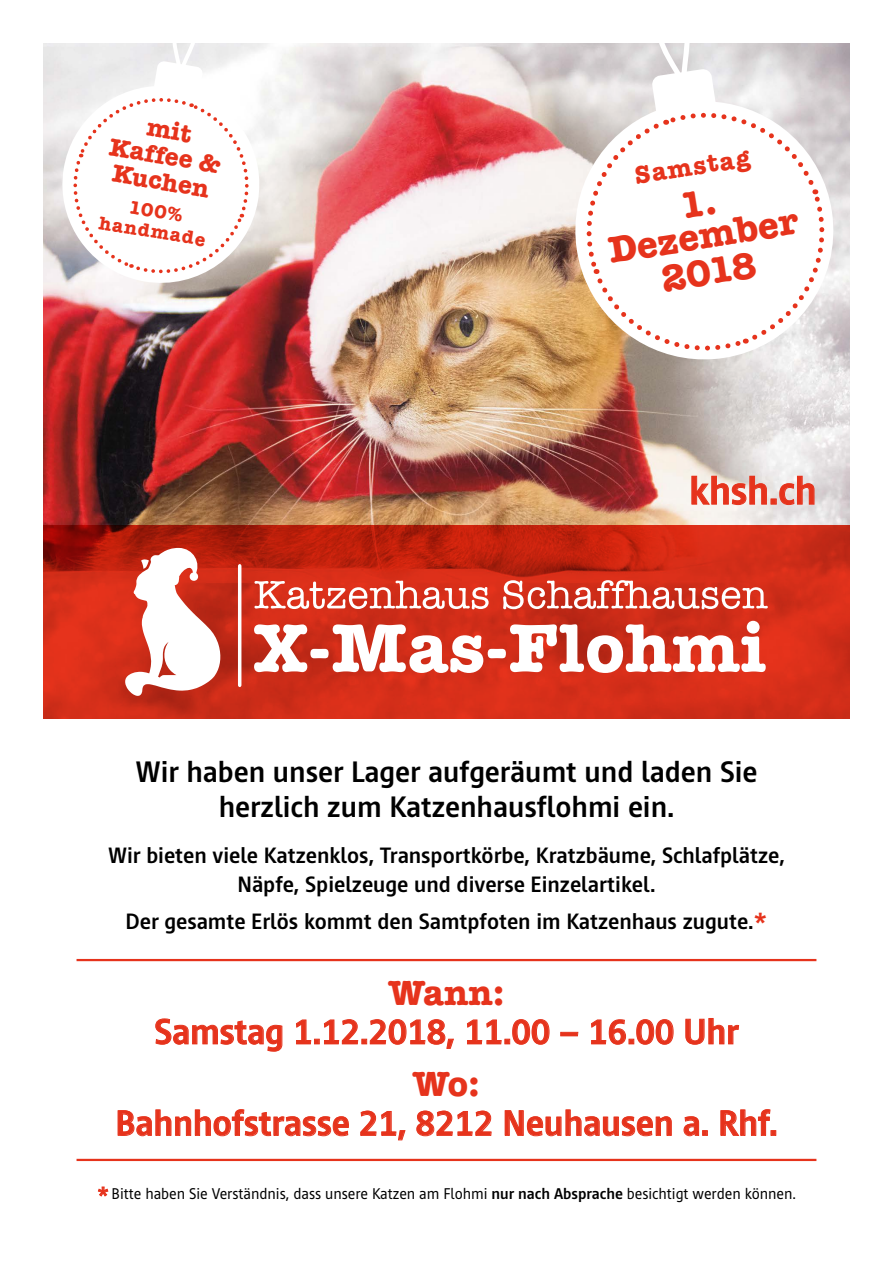
<style>
.page{position:relative;width:893px;height:1263px;background:#fff}
.page>*{position:absolute;margin:0;border:0;box-sizing:border-box;transform-origin:0 0}
.t1{font:700 39.6px "Cast";color:#e6331c}
.t2{font:700 38.25px/33px "American Typewriter";color:#e6331c;text-align:center}
.t3{font:700 36px "Cast";color:#e6331c}
.t4{font:700 36px "American Typewriter";letter-spacing:-.025em;color:#e6331c}
.t5{font:700 30px/34.5px "Cast";color:#000;text-align:center}
.t6{font:700 25.5px/25.5px "American Typewriter";color:#e6331c;text-align:center}
.t7{font:700 22.5px/28.5px "Cast";color:#000;text-align:center}
.t8{font:700 19.05px/20.5px "American Typewriter";color:#e6331c;text-align:center}
.t9{font:15.75px "Cast";color:#000}
.s1{font-size:30px;color:#e6331c}
.s2{font-size:27px;color:#e6331c}
.s3{font-weight:700}
</style>
<div class="page">
<img style="left:43px;top:43px;width:807px;height:482px">
<svg style="left:691px;top:475px;width:124px;height:30px"></svg>
<svg style="left:97px;top:1186px;width:12px;height:11px"></svg>
<svg style="left:43px;top:525px;width:807px;height:194px;background:#cc2a15"></svg>
<svg style="left:238px;top:563px;width:3px;height:125px"></svg>
<svg style="left:254px;top:581px;width:235px;height:28px"></svg>
<svg style="left:503px;top:580px;width:265px;height:29px"></svg>
<svg style="left:254px;top:621px;width:512px;height:52px"></svg>
<svg style="left:125px;top:548px;width:97px;height:148px"></svg>
<svg style="left:155px;top:1018px;width:128px;height:34px"></svg>
<svg style="left:296px;top:1019px;width:158px;height:30px"></svg>
<svg style="left:467px;top:1019px;width:83px;height:26px"></svg>
<div style="left:560px;top:1032px;width:18px;height:4px;border:1px solid #e6331c"></div>
<svg style="left:591px;top:1019px;width:83px;height:26px"></svg>
<svg style="left:685px;top:1018px;width:54px;height:27px"></svg>
<svg style="left:117px;top:1109px;width:232px;height:27px"></svg>
<svg style="left:360px;top:1110px;width:46px;height:31px"></svg>
<svg style="left:416px;top:1110px;width:76px;height:26px"></svg>
<svg style="left:504px;top:1109px;width:168px;height:27px"></svg>
<svg style="left:683px;top:1116px;width:25px;height:20px"></svg>
<svg style="left:720px;top:1109px;width:56px;height:27px"></svg>
<hr style="left:77px;top:959px;width:739px;height:2px;background:#e6331c">
<hr style="left:77px;top:1159px;width:739px;height:2px;background:#e6331c">
<svg style="left:568px;top:43px;width:274px;height:321px"></svg>
<svg style="left:577px;top:103px;width:257px;height:257px"></svg>
<svg style="left:62px;top:43px;width:204px;height:247px;fill:#edeced"></svg>
<svg style="left:67px;top:91px;width:188px;height:189px"></svg>
<p class="t6" style="left:116px;top:108px;width:114px;rotate:9deg">mit<br>Kaffee &amp;<br>Kuchen</p>
<p class="t8" style="left:105px;top:191px;width:109px;rotate:10deg">100% handmade</p>
<p class="t6" style="left:633px;top:162px;width:118px;rotate:-9deg">Samstag</p>
<h2 class="t2" style="left:601px;top:200px;width:193px;rotate:-9deg">1.<br>Dezember</h2>
<h2 class="t2" style="left:659px;top:261px;width:98px;rotate:-9deg">2018</h2>
<h1 class="t1" style="left:689px;top:468px;width:129px">khsh.ch</h1>
<h3 class="t5" style="left:135px;top:754px;width:624px">Wir haben unser Lager aufgeräumt und laden Sie herzlich zum Katzenhausflohmi ein.</h3>
<p class="t7" style="left:108px;top:841px;width:678px">Wir bieten viele Katzenklos, Transportkörbe, Kratzbäume, Schlafplätze,<br>Näpfe, Spielzeuge und diverse Einzelartikel.</p>
<p class="t7" style="left:126px;top:907px;width:643px">Der gesamte Erlös kommt den Samtpfoten im Katzenhaus zugute.<span class="s1">*</span></p>
<h3 class="t4" style="left:388px;top:962px;width:118px">Wann:</h3>
<h3 class="t3" style="left:154px;top:1011px;width:586px">Samstag 1.12.2018, 11.00 – 16.00 Uhr</h3>
<h3 class="t4" style="left:413px;top:1053px;width:68px">Wo:</h3>
<h3 class="t3" style="left:115px;top:1102px;width:663px">Bahnhofstrasse 21, 8212 Neuhausen a. Rhf.</h3>
<p class="t9" style="left:97px;top:1184px;width:700px"><span class="s2">*</span> Bitte haben Sie Verständnis, dass unsere Katzen am Flohmi <span class="s3">nur nach Absprache</span> besichtigt werden können.</p>
</div>
